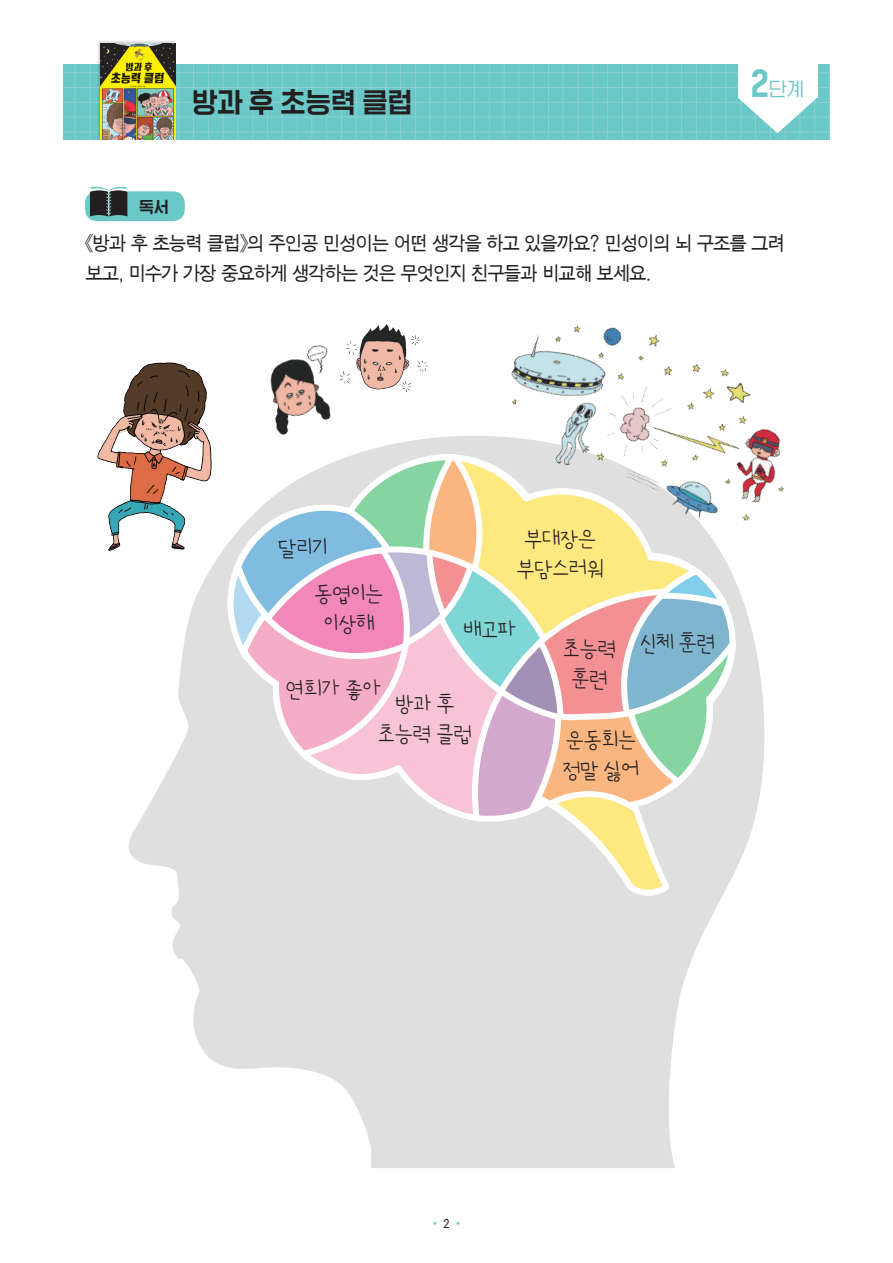
<style>
.page{position:relative;width:893px;height:1263px;background:#fff}
.page>*{position:absolute;margin:0;border:0;box-sizing:border-box;transform-origin:0 0}
.본문_파란상자{font:28.5px "HGG Gothicssi P80 g";color:#231f20}
.정답{font:24px "Miraen Kkakdugi Note";letter-spacing:-.04em;color:#231f20}
.t1{font:19.65px "HGG Gothicssi P40 g";color:#6ac8c7}
.본문_파란상자-2{font:19.5px "SMJ Gothic 10 Pro";letter-spacing:-.1em;color:#231f20;scale:.93 1}
.t2{font:16.5px "HGG Gothicssi P80 g";color:#231f20}
.본문_파란상자-3{font:12px "SMJ Gothic 10 Pro";color:#6ac8c7;scale:.93 1}
.s1{font-family:"HGG Gothicssi P80 g";font-size:36px}
.s2{color:#231f20}
</style>
<div class="page">
<div style="left:85px;top:191px;width:100px;height:30px;background:#6ac8c7;border-radius:12px"></div>
<svg style="left:90px;top:186px;width:38px;height:30px"></svg>
<div style="left:63px;top:65px;width:767px;height:75px;background:#6ac8c7"></div>
<hr style="left:282px;top:65px;width:1px;height:75px;background:#89d2d1">
<hr style="left:740px;top:65px;width:1px;height:75px;background:#89d2d1">
<hr style="left:622px;top:65px;width:1px;height:75px;background:#89d2d1">
<hr style="left:400px;top:65px;width:1px;height:75px;background:#89d2d1">
<hr style="left:563px;top:65px;width:1px;height:75px;background:#89d2d1">
<hr style="left:341px;top:65px;width:1px;height:75px;background:#89d2d1">
<hr style="left:799px;top:65px;width:1px;height:75px;background:#89d2d1">
<hr style="left:223px;top:65px;width:1px;height:75px;background:#89d2d1">
<hr style="left:681px;top:65px;width:1px;height:75px;background:#89d2d1">
<hr style="left:459px;top:65px;width:1px;height:75px;background:#89d2d1">
<hr style="left:75px;top:65px;width:1px;height:75px;background:#89d2d1">
<hr style="left:533px;top:65px;width:1px;height:75px;background:#89d2d1">
<hr style="left:311px;top:65px;width:1px;height:75px;background:#89d2d1">
<hr style="left:770px;top:65px;width:1px;height:75px;background:#89d2d1">
<hr style="left:193px;top:65px;width:1px;height:75px;background:#89d2d1">
<hr style="left:652px;top:65px;width:1px;height:75px;background:#89d2d1">
<hr style="left:430px;top:65px;width:1px;height:75px;background:#89d2d1">
<hr style="left:592px;top:65px;width:1px;height:75px;background:#89d2d1">
<hr style="left:371px;top:65px;width:1px;height:75px;background:#89d2d1">
<hr style="left:829px;top:65px;width:1px;height:75px;background:#89d2d1">
<hr style="left:252px;top:65px;width:1px;height:75px;background:#89d2d1">
<hr style="left:711px;top:65px;width:1px;height:75px;background:#89d2d1">
<hr style="left:489px;top:65px;width:1px;height:75px;background:#89d2d1">
<hr style="left:519px;top:65px;width:1px;height:75px;background:#89d2d1">
<hr style="left:297px;top:65px;width:1px;height:75px;background:#89d2d1">
<hr style="left:755px;top:65px;width:1px;height:75px;background:#89d2d1">
<hr style="left:178px;top:65px;width:1px;height:75px;background:#89d2d1">
<hr style="left:637px;top:65px;width:1px;height:75px;background:#89d2d1">
<hr style="left:415px;top:65px;width:1px;height:75px;background:#89d2d1">
<hr style="left:578px;top:65px;width:1px;height:75px;background:#89d2d1">
<hr style="left:356px;top:65px;width:1px;height:75px;background:#89d2d1">
<hr style="left:814px;top:65px;width:1px;height:75px;background:#89d2d1">
<hr style="left:238px;top:65px;width:1px;height:75px;background:#89d2d1">
<hr style="left:696px;top:65px;width:1px;height:75px;background:#89d2d1">
<hr style="left:474px;top:65px;width:1px;height:75px;background:#89d2d1">
<hr style="left:90px;top:65px;width:1px;height:75px;background:#89d2d1">
<hr style="left:548px;top:65px;width:1px;height:75px;background:#89d2d1">
<hr style="left:326px;top:65px;width:1px;height:75px;background:#89d2d1">
<hr style="left:785px;top:65px;width:1px;height:75px;background:#89d2d1">
<hr style="left:208px;top:65px;width:1px;height:75px;background:#89d2d1">
<hr style="left:666px;top:65px;width:1px;height:75px;background:#89d2d1">
<hr style="left:445px;top:65px;width:1px;height:75px;background:#89d2d1">
<hr style="left:607px;top:65px;width:1px;height:75px;background:#89d2d1">
<hr style="left:385px;top:65px;width:1px;height:75px;background:#89d2d1">
<hr style="left:267px;top:65px;width:1px;height:75px;background:#89d2d1">
<hr style="left:726px;top:65px;width:1px;height:75px;background:#89d2d1">
<hr style="left:504px;top:65px;width:1px;height:75px;background:#89d2d1">
<hr style="left:63px;top:117px;width:767px;height:1px;background:#89d2d1">
<hr style="left:63px;top:87px;width:767px;height:1px;background:#89d2d1">
<hr style="left:63px;top:131px;width:767px;height:1px;background:#89d2d1">
<hr style="left:63px;top:72px;width:767px;height:1px;background:#89d2d1">
<hr style="left:63px;top:102px;width:767px;height:1px;background:#89d2d1">
<svg style="left:738px;top:98px;width:79px;height:35px"></svg>
<div style="left:738px;top:27px;width:79px;height:71px;background:#fff"></div>
<div style="left:97px;top:40px;width:79px;height:100px;background:#231f20;opacity:.2"></div>
<img style="left:101px;top:44px;width:75px;height:96px">
<svg style="left:128px;top:436px;width:637px;height:732px;fill:#dfdfdf"></svg>
<svg style="left:224px;top:449px;width:517px;height:445px"></svg>
<img style="left:97px;top:362px;width:142px;height:198px">
<img style="left:458px;top:325px;width:326px;height:251px">
<img style="left:252px;top:345px;width:104px;height:98px">
<img style="left:332px;top:324px;width:96px;height:79px">
<p class="본문_파란상자" style="left:192px;top:86px;width:222px">방과 후 초능력 클럽</p>
<p class="t2" style="left:139px;top:197px;width:31px">독서</p>
<p class="t1" style="left:751px;top:78px;width:55px"><span class="s1">2</span>단계</p>
<p class="본문_파란상자-2" style="left:85px;top:234px;width:754px">《방과 후 초능력 클럽》의 주인공 민성이는 어떤 생각을 하고 있을까요? 민성이의 뇌 구조를 그려</p>
<p class="본문_파란상자-2" style="left:85px;top:264px;width:611px">보고, 미수가 가장 중요하게 생각하는 것은 무엇인지 친구들과 비교해 보세요.</p>
<p class="정답" style="left:278px;top:536px;width:50px">달리기</p>
<p class="정답" style="left:524px;top:527px;width:74px">부대장은</p>
<p class="정답" style="left:516px;top:557px;width:90px">부담스러워</p>
<p class="정답" style="left:314px;top:582px;width:71px">동엽이는</p>
<p class="정답" style="left:323px;top:612px;width:53px">이상해</p>
<p class="정답" style="left:463px;top:618px;width:55px">배고파</p>
<p class="정답" style="left:640px;top:632px;width:77px">신체 훈련</p>
<p class="정답" style="left:563px;top:637px;width:55px">초능력</p>
<p class="정답" style="left:571px;top:667px;width:38px">훈련</p>
<p class="정답" style="left:285px;top:677px;width:97px">연희가 좋아</p>
<p class="정답" style="left:395px;top:692px;width:61px">방과 후</p>
<p class="정답" style="left:378px;top:722px;width:96px">초능력 클럽</p>
<p class="정답" style="left:566px;top:728px;width:73px">운동회는</p>
<p class="정답" style="left:562px;top:758px;width:79px">정말 싫어</p>
<p class="본문_파란상자-3" style="left:429px;top:1217px;width:38px">• <span class="s2">2</span> •</p>
</div>
